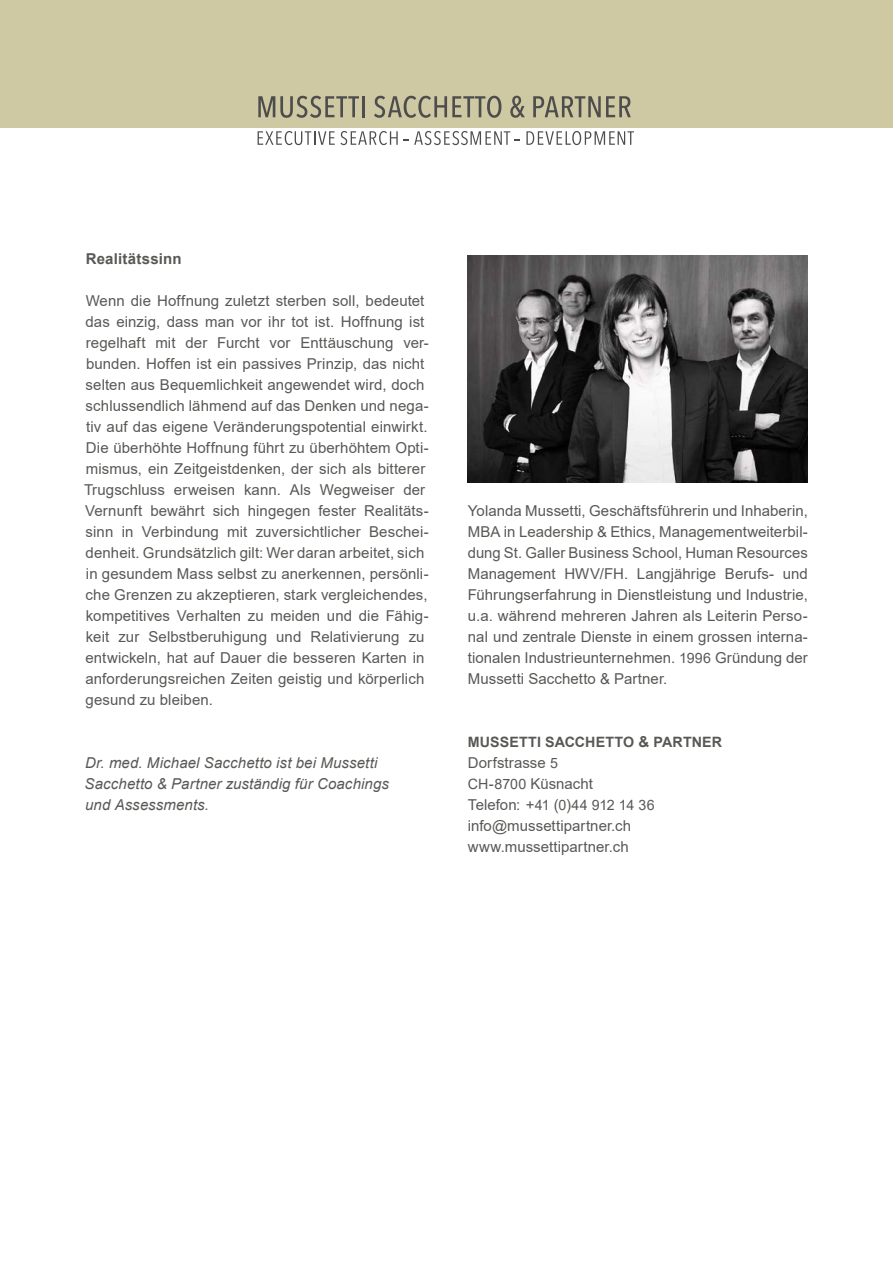
<style>
.page{position:relative;width:893px;height:1263px;background:#fff}
.page>*{position:absolute;margin:0;border:0;box-sizing:border-box;transform-origin:0 0}
.t1{font:15px/21px "Arial";letter-spacing:.005em;color:#585855}
.t2{font:italic 15px/21px "Arial";letter-spacing:.005em;color:#585855}
.t3{font:700 15px "Arial";letter-spacing:.015em;color:#585855}
.t4{font:700 14.25px "Arial";letter-spacing:.01em;color:#585855}
.t5{font:14.25px "Arial";letter-spacing:-.03em;color:#585855}
.s1{font-size:14.25px}
.s2{font-size:15px}
</style>
<div class="page">
<div style="left:0;top:0;width:893px;height:128px;background:#cec9a2"></div>
<svg style="left:258px;top:96px;width:101px;height:22px"></svg>
<hr style="left:362px;top:96px;width:3px;height:21px;background:#4e4d4d">
<svg style="left:374px;top:96px;width:127px;height:22px"></svg>
<svg style="left:510px;top:96px;width:15px;height:22px"></svg>
<svg style="left:533px;top:96px;width:98px;height:21px"></svg>
<svg style="left:258px;top:131px;width:262px;height:14px"></svg>
<svg style="left:526px;top:131px;width:108px;height:14px"></svg>
<img style="left:468px;top:255px;width:340px;height:228px">
<p class="t3" style="left:86px;top:248px;width:97px">Realitätssinn</p>
<p class="t1" style="left:84px;top:290px;width:346px">Wenn die Hoffnung zuletzt sterben soll, bedeutet das einzig, dass man vor ihr tot ist. Hoffnung ist regelhaft mit der Furcht vor Enttäuschung ver&shy;bunden. Hoffen ist ein passives Prinzip, das nicht selten aus Bequemlichkeit angewendet wird, doch schlussendlich lähmend auf das Denken und nega&shy;tiv auf das eigene Veränderungspotential einwirkt.<br>Die überhöhte Hoffnung führt zu überhöhtem Opti&shy;mismus, ein Zeitgeistdenken, der sich als bitterer Trugschluss erweisen kann. Als Wegweiser der Vernunft bewährt sich hingegen fester Realitäts&shy;sinn in Verbindung mit zuversichtlicher Beschei&shy;denheit. Grundsätzlich gilt: Wer daran arbeitet, sich in gesundem Mass selbst zu anerkennen, persönli&shy;che Grenzen zu akzeptieren, stark vergleichendes, kompetitives Verhalten zu meiden und die Fähig&shy;keit zur Selbstberuhigung und Relativierung zu entwickeln, hat auf Dauer die besseren Karten in anforderungsreichen Zeiten geistig und körperlich gesund zu bleiben.</p>
<p class="t2" style="left:85px;top:752px;width:306px">Dr. med. Michael Sacchetto ist bei Mussetti<br>Sacchetto &amp; Partner zuständig für Coachings und Assessments.</p>
<p class="t1" style="left:468px;top:500px;width:342px;text-align:justify">Yolanda Mussetti, Geschäftsführerin und Inhaberin, MBA in Leadership &amp; Ethics, Managementweiterbil&shy;dung St. Galler Business School, Human Resources Management HWV/FH. Langjährige Berufs- und Führungserfahrung in Dienstleistung und Industrie, u.a. während mehreren Jahren als Leiterin Perso&shy;nal und zentrale Dienste in einem grossen interna&shy;tionalen Industrieunternehmen. <span class="s1">1996</span> Gründung der Mussetti Sacchetto &amp; Partner.</p>
<p class="t4" style="left:468px;top:732px;width:256px">MUSSETTI SACCHETTO <span class="s2">&amp;</span> PARTNER</p>
<p class="t1" style="left:468px;top:752px;width:127px">Dorfstrasse <span class="s1">5<br>CH</span>-<span class="s1">8700</span> Küsnacht</p>
<p class="t5" style="left:468px;top:795px;width:188px"><span class="s2">Telefon: +</span>41 <span class="s2">(</span>0<span class="s2">)</span>44 912 14 36</p>
<p class="t1" style="left:468px;top:815px;width:165px">info@mussettipartner.ch www.mussettipartner.ch</p>
</div>
